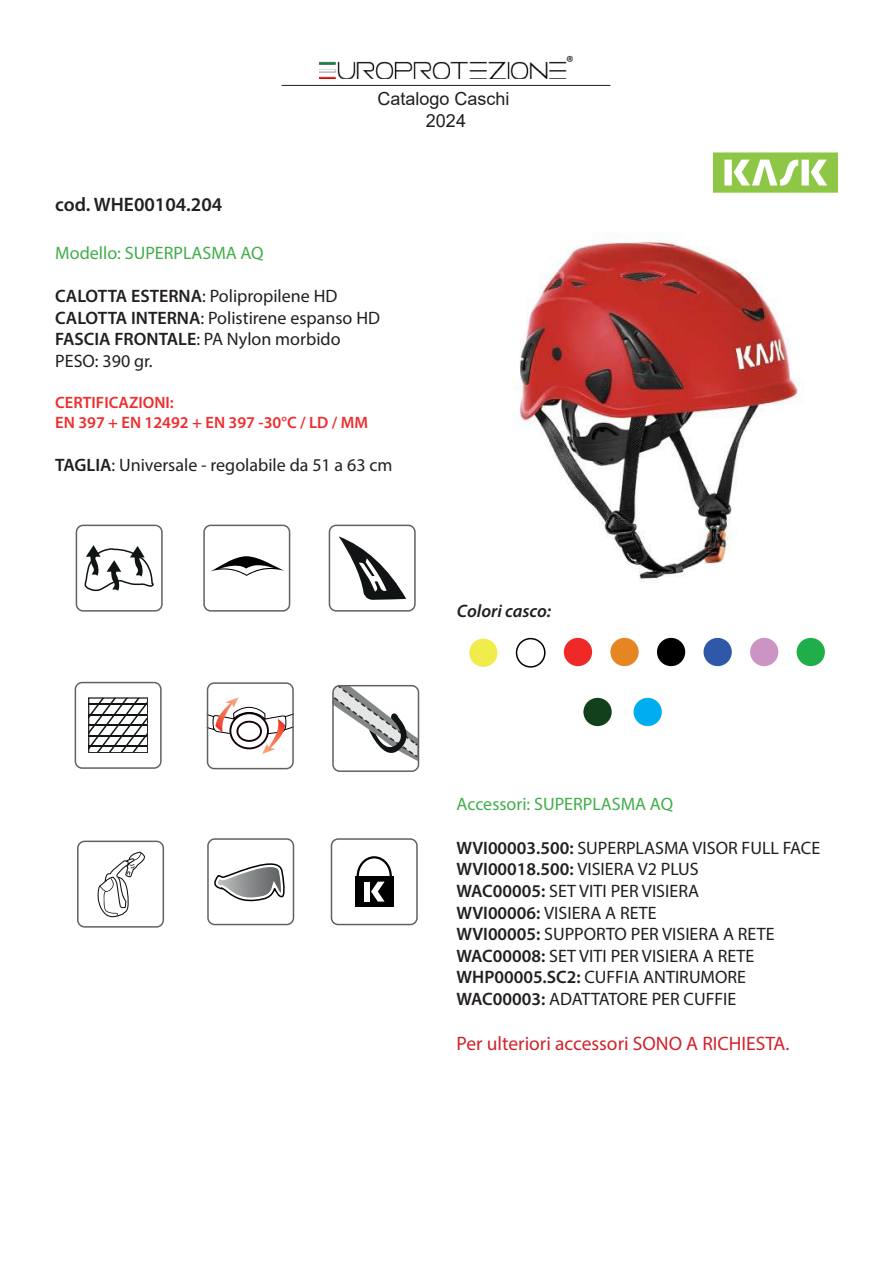
<style>
.page{position:relative;width:893px;height:1263px;background:#fff}
.page>*{position:absolute;margin:0;border:0;box-sizing:border-box;transform-origin:0 0}
.t1{font:19.5px "Myriad Pro";color:#d1232a}
.t2{font:600 19.5px "Myriad Pro";color:#231f20}
.t3{font:18px/21.6px "Myriad Pro";color:#231f20}
.t4{font:18px "Myriad Pro";color:#40ae49}
.t5{font:18px/21.9px "Arial";color:#231f20;text-align:center}
.t6{font:italic 600 18px "Myriad Pro";color:#231f20}
.t7{font:600 16.5px/19.8px "Myriad Pro";color:#ee2d2d}
.s1{font-weight:600}
</style>
<div class="page">
<img style="left:713px;top:152px;width:125px;height:41px">
<svg style="left:76px;top:525px;width:87px;height:87px"></svg>
<svg style="left:203px;top:525px;width:87px;height:87px"></svg>
<svg style="left:329px;top:525px;width:87px;height:87px"></svg>
<svg style="left:75px;top:682px;width:87px;height:87px"></svg>
<hr style="left:88px;top:745px;width:59px;height:2px;background:#101414">
<hr style="left:88px;top:735px;width:59px;height:1px;background:#101414">
<hr style="left:88px;top:724px;width:59px;height:2px;background:#101414">
<hr style="left:88px;top:714px;width:59px;height:1px;background:#101414">
<hr style="left:88px;top:703px;width:59px;height:2px;background:#101414">
<svg style="left:206px;top:682px;width:88px;height:87px"></svg>
<svg style="left:332px;top:685px;width:87px;height:87px"></svg>
<svg style="left:77px;top:840px;width:87px;height:87px"></svg>
<svg style="left:207px;top:838px;width:87px;height:87px"></svg>
<svg style="left:331px;top:838px;width:87px;height:87px"></svg>
<img style="left:519px;top:233px;width:280px;height:348px">
<div style="left:469px;top:639px;width:28px;height:28px;background:#f0ec4b;border-radius:50%"></div>
<div style="left:516px;top:638px;width:30px;height:30px;border:2px solid #000001;border-radius:50%"></div>
<div style="left:564px;top:638px;width:28px;height:28px;background:#ee2928;border-radius:50%"></div>
<div style="left:610px;top:638px;width:29px;height:28px;background:#e58623;border-radius:50%"></div>
<div style="left:657px;top:638px;width:28px;height:28px;background:#000001;border-radius:50%"></div>
<div style="left:703px;top:638px;width:29px;height:28px;background:#2f59a8;border-radius:50%"></div>
<div style="left:750px;top:638px;width:28px;height:28px;background:#cb94c2;border-radius:50%"></div>
<div style="left:797px;top:638px;width:28px;height:28px;background:#20ae4b;border-radius:50%"></div>
<div style="left:583px;top:698px;width:29px;height:28px;background:#12401c;border-radius:50%"></div>
<div style="left:634px;top:698px;width:28px;height:28px;background:#00aeef;border-radius:50%"></div>
<img style="left:319px;top:55px;width:253px;height:24px">
<hr style="left:282px;top:85px;width:328px;height:1px;background:#231f20">
<p class="t2" style="left:55px;top:192px;width:168px">cod. WHE00104.204</p>
<p class="t5" style="left:377px;top:88px;width:134px">Catalogo Caschi<br>2024</p>
<p class="t4" style="left:55px;top:242px;width:210px">Modello: SUPERPLASMA AQ</p>
<p class="t3" style="left:55px;top:285px;width:326px"><span class="s1">CALOTTA ESTERNA</span>: Polipropilene HD<br><span class="s1">CALOTTA INTERNA</span>: Polistirene espanso HD<br><span class="s1">FASCIA FRONTALE</span>: PA Nylon morbido<br>PESO: 390 gr.</p>
<p class="t7" style="left:55px;top:392px;width:314px">CERTIFICAZIONI:<br>EN 397 + EN 12492 + EN 397 -30°C / LD / MM</p>
<p class="t3" style="left:55px;top:454px;width:339px"><span class="s1">TAGLIA</span>: Universale - regolabile da 51 a 63 cm</p>
<p class="t6" style="left:457px;top:600px;width:96px">Colori casco:</p>
<p class="t4" style="left:457px;top:793px;width:218px">Accessori: SUPERPLASMA AQ</p>
<p class="t3" style="left:457px;top:836px;width:365px"><span class="s1">WVI00003.500:</span> SUPERPLASMA VISOR FULL FACE <span class="s1">WVI00018.500:</span> VISIERA V2 PLUS<br><span class="s1">WAC00005:</span> SET VITI PER VISIERA<br><span class="s1">WVI00006:</span> VISIERA A RETE<br><span class="s1">WVI00005:</span> SUPPORTO PER VISIERA A RETE <span class="s1">WAC00008:</span> SET VITI PER VISIERA A RETE <span class="s1">WHP00005.SC2:</span> CUFFIA ANTIRUMORE <span class="s1">WAC00003:</span> ADATTATORE PER CUFFIE</p>
<p class="t1" style="left:457px;top:1031px;width:334px">Per ulteriori accessori SONO A RICHIESTA.</p>
</div>
